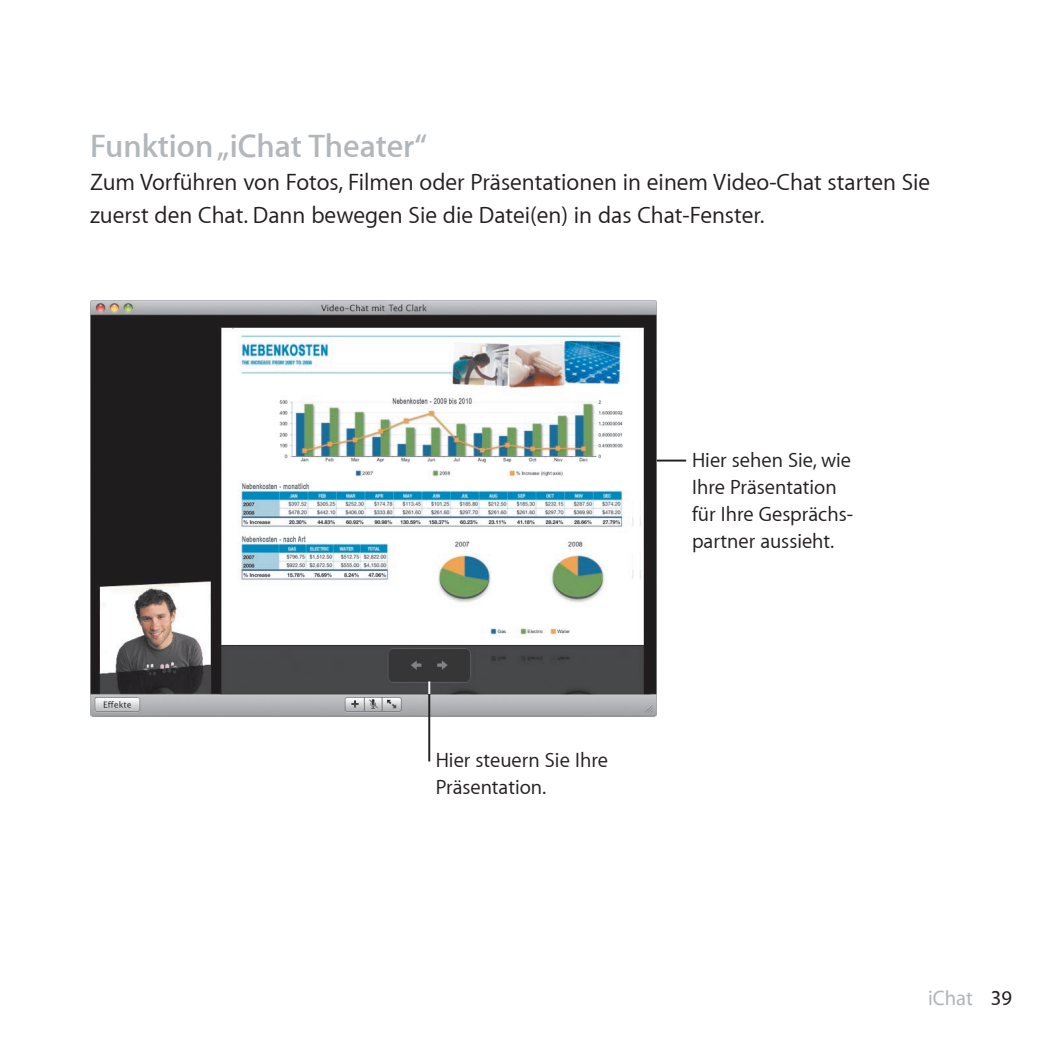
<style>
.page{position:relative;width:1063px;height:1063px;background:#fff}
.page>*{position:absolute;margin:0;border:0;box-sizing:border-box;transform-origin:0 0}
.t1{font:600 33px "Myriad Set";color:#b2b7bb}
.t2{font:24px/33px "Myriad Set Text";color:#231f20}
.t3{font:21px/27px "Myriad Set Text";color:#231f20}
.t4{font:500 21px "Myriad Set";color:#b2b7bb}
.s1{color:#231f20}
</style>
<div class="page">
<img style="left:90px;top:300px;width:567px;height:416px">
<hr style="left:657px;top:460px;width:29px;height:2px;background:#231f20">
<hr style="left:428px;top:694px;width:2px;height:67px;background:#231f20">
<svg style="left:428px;top:681px;width:2px;height:13px"></svg>
<h1 class="t1" style="left:90px;top:125px;width:339px">Funktion „iChat Theater“</h1>
<p class="t2" style="left:90px;top:165px;width:842px">Zum Vorführen von Fotos, Filmen oder Präsentationen in einem Video-Chat starten Sie zuerst den Chat. Dann bewegen Sie die Datei(en) in das Chat-Fenster.</p>
<p class="t3" style="left:436px;top:746px;width:174px">Hier steuern Sie Ihre<br>Präsentation.</p>
<p class="t3" style="left:692px;top:446px;width:163px">Hier sehen Sie, wie<br>Ihre Präsentation für Ihre Gesprächs&shy;partner aussieht.</p>
<p class="t4" style="left:928px;top:985px;width:86px">iChat <span class="s1">39</span></p>
</div>
